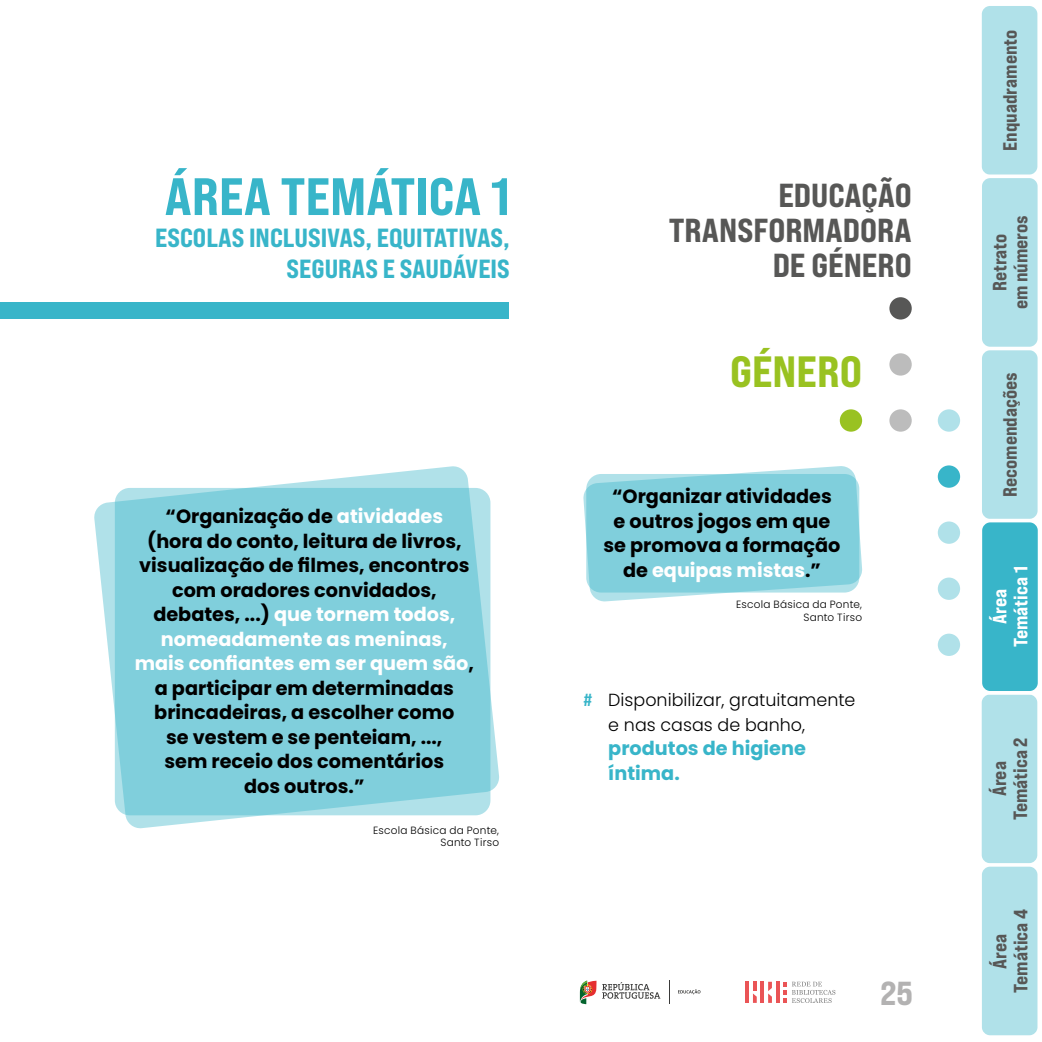
<style>
.page{position:relative;width:1042px;height:1042px;background:#fff}
.page>*{position:absolute;margin:0;border:0;box-sizing:border-box;transform-origin:0 0}
.t1{font:52.5px "Bebas Neue Pro Exp Eb";color:#38b5c9}
.t2{font:43.75px "Bebas Neue Pro Exp Eb";color:#99c221}
.t3{font:33.25px/35px "Bebas Neue Pro Exp Eb";color:#575756;text-align:right}
.t4{font:33.25px "Bebas Neue Pro Exp Eb";color:#b3b2b2}
.t5{font:26.25px/31.5px "Bebas Neue Pro Exp Eb";color:#38b5c9;text-align:right}
.t6{font:700 19.25px/24.5px "Poppins";color:#000;text-align:center}
.t7{font:19.25px/21px "Bebas Neue Pro Exp Eb";color:#575756;text-align:center}
.t8{font:700 19.25px/24.5px "Poppins";color:#38b5c9}
.t9{font:19.25px/21px "Bebas Neue Pro Exp Eb";color:#fff;text-align:center}
.t10{font:300 17.5px/24.5px "Poppins";color:#000}
.t11{font:300 10.5px/12.6px "Poppins";letter-spacing:.025em;color:#000;text-align:right}
.s1{color:#fff}
.s2{font-family:"Bebas Neue Pro Exp Eb";font-weight:400;color:#38b5c9}
</style>
<div class="page">
<hr style="left:776px;top:982px;width:3px;height:21px;background:#ea5456">
<hr style="left:745px;top:982px;width:4px;height:21px;background:#ea5456">
<hr style="left:760px;top:982px;width:4px;height:21px;background:#ea5456">
<svg style="left:768px;top:982px;width:4px;height:21px"></svg>
<svg style="left:753px;top:982px;width:4px;height:21px"></svg>
<svg style="left:783px;top:982px;width:52px;height:21px"></svg>
<svg style="left:580px;top:980px;width:16px;height:24px"></svg>
<svg style="left:602px;top:982px;width:58px;height:16px"></svg>
<svg style="left:678px;top:989px;width:22px;height:5px"></svg>
<svg style="left:669px;top:980px;width:1px;height:24px"></svg>
<div style="left:840px;top:409px;width:22px;height:23px;background:#99c221;border-radius:50%"></div>
<div style="left:889px;top:297px;width:23px;height:22px;background:#575756;border-radius:50%"></div>
<svg style="left:889px;top:353px;width:23px;height:23px"></svg>
<svg style="left:889px;top:409px;width:23px;height:23px"></svg>
<div style="left:0;top:303px;width:508px;height:16px;background:#38b5c9"></div>
<svg style="left:94px;top:466px;width:405px;height:363px;background:#93d6e1"></svg>
<svg style="left:583px;top:466px;width:279px;height:136px;background:#93d6e1"></svg>
<div style="left:980px;top:4px;width:59px;height:172px;background:#b0e1e9;border-radius:10px"></div>
<div style="left:978px;top:2px;width:63px;height:176px;border:4px solid #fff;border-radius:10px"></div>
<div style="left:980px;top:348px;width:59px;height:172px;background:#b0e1e9;border-radius:10px"></div>
<div style="left:978px;top:347px;width:63px;height:175px;border:4px solid #fff;border-radius:10px"></div>
<div style="left:980px;top:693px;width:59px;height:172px;background:#b0e1e9;border-radius:10px"></div>
<div style="left:978px;top:691px;width:63px;height:175px;border:4px solid #fff;border-radius:10px"></div>
<div style="left:980px;top:176px;width:59px;height:172px;background:#b0e1e9;border-radius:10px"></div>
<div style="left:978px;top:175px;width:63px;height:175px;border:4px solid #fff;border-radius:10px"></div>
<div style="left:980px;top:521px;width:59px;height:172px;background:#38b5c9;border-radius:10px"></div>
<div style="left:978px;top:519px;width:63px;height:175px;border:4px solid #fff;border-radius:10px"></div>
<div style="left:980px;top:865px;width:59px;height:172px;background:#b0e1e9;border-radius:10px"></div>
<div style="left:978px;top:863px;width:63px;height:176px;border:4px solid #fff;border-radius:10px"></div>
<div style="left:938px;top:577px;width:22px;height:23px;background:#b0e1e9;border-radius:50%"></div>
<div style="left:938px;top:521px;width:22px;height:23px;background:#b0e1e9;border-radius:50%"></div>
<div style="left:938px;top:409px;width:22px;height:23px;background:#b0e1e9;border-radius:50%"></div>
<div style="left:938px;top:633px;width:22px;height:23px;background:#b0e1e9;border-radius:50%"></div>
<div style="left:938px;top:465px;width:22px;height:23px;background:#38b5c9;border-radius:50%"></div>
<h1 class="t1" style="left:165px;top:164px;width:347px">ÁREA TEMÁTICA 1</h1>
<h3 class="t5" style="left:155px;top:221px;width:356px">ESCOLAS INCLUSIVAS, EQUITATIVAS,<br>SEGURAS E SAUDÁVEIS</h3>
<p class="t6" style="left:135px;top:504px;width:341px">“Organização de <span class="s1">atividades<br></span>(hora do conto, leitura de livros, visualização de filmes, encontros com oradores convidados, debates, ...) <span class="s1">que tornem todos, nomeadamente as meninas, mais confiantes em ser quem são</span>, a participar em determinadas brincadeiras, a escolher como<br>se vestem e se penteiam, ...,<br>sem receio dos comentários<br>dos outros.”</p>
<p class="t11" style="left:373px;top:823px;width:128px">Escola Básica da Ponte,<br>Santo Tirso</p>
<h3 class="t3" style="left:669px;top:177px;width:244px">EDUCAÇÃO<br>TRANSFORMADORA<br>DE GÉNERO</h3>
<h2 class="t2" style="left:730px;top:344px;width:133px">GÉNERO</h2>
<p class="t6" style="left:603px;top:484px;width:239px">“Organizar atividades<br>e outros jogos em que se promova a formação de <span class="s1">equipas mistas</span>.”</p>
<p class="t11" style="left:736px;top:598px;width:128px">Escola Básica da Ponte,<br>Santo Tirso</p>
<p class="t10" style="left:608px;top:688px;width:249px;text-indent:-25px"><span class="s2">#</span> Disponibilizar, gratuitamente e nas casas de banho,</p>
<p class="t8" style="left:608px;top:736px;width:199px">produtos de higiene íntima.</p>
<h3 class="t4" style="left:880px;top:972px;width:34px">25</h3>
<p class="t7" style="left:999px;top:151px;width:123px;rotate:-90deg">Enquadramento</p>
<p class="t7" style="left:989px;top:309px;width:96px;rotate:-90deg">Retrato<br>em números</p>
<p class="t7" style="left:999px;top:497px;width:126px;rotate:-90deg">Recomendações</p>
<p class="t9" style="left:989px;top:647px;width:82px;rotate:-90deg">Área<br>Temática 1</p>
<p class="t7" style="left:988px;top:820px;width:84px;rotate:-90deg">Área<br>Temática 2</p>
<p class="t7" style="left:989px;top:992px;width:85px;rotate:-90deg">Área<br>Temática 4</p>
</div>
